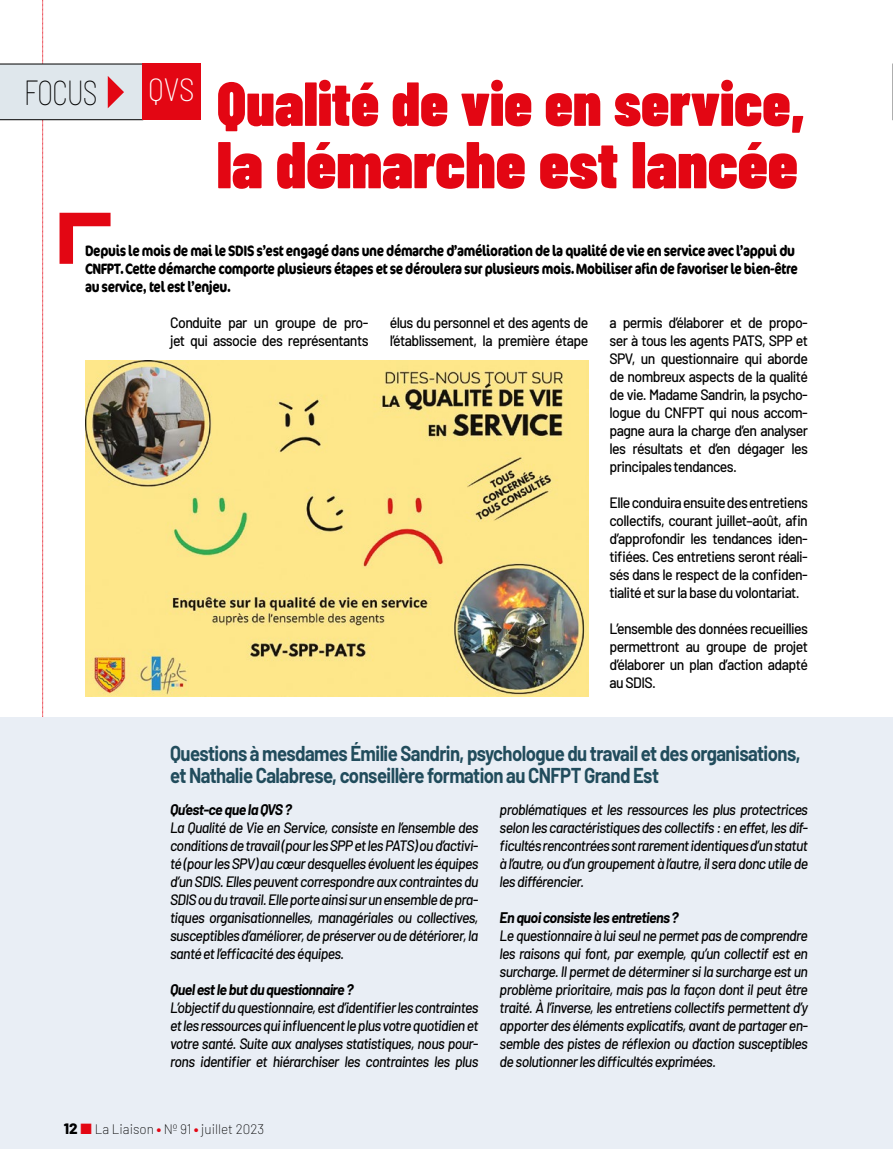
<style>
.page{position:relative;width:893px;height:1149px;background:#fff}
.page>*{position:absolute;margin:0;border:0;box-sizing:border-box;transform-origin:0 0}
.t1{font:900 66px "Barlow Condensed";color:#e30613}
.t2{font:900 61.95px "Barlow Condensed";color:#e30613}
.t3{font:100 semi-condensed 35.55px "Barlow";letter-spacing:-.04em;color:#000;scale:.85 1}
.t4{font:200 semi-condensed 31.5px "Barlow";color:#fff}
.t5{font:700 21px/22.5px "Barlow";letter-spacing:-.03em;color:#214c5c;scale:.88 1}
.t6{font:italic 500 15px/18px "Barlow";letter-spacing:-.04em;color:#000;text-align:justify;scale:.94 1}
.t7{font:500 15px/18px "Barlow";letter-spacing:-.04em;color:#000;text-align:justify;scale:.94 1}
.t8{font:700 15px/18px "Cocon OT";letter-spacing:-.03em;color:#000;scale:.8 1}
.t9{font:italic 700 15px "Barlow";letter-spacing:-.04em;color:#000;scale:.95 1}
.t10{font:200 13.5px "Barlow";color:#000}
.s1{font-weight:800;font-size:15px}
.s2{color:#e30613}
.s3{font-family:"Barlow Condensed";font-weight:900;color:#e30613}
</style>
<div class="page">
<div style="left:0;top:716px;width:893px;height:432px;background:#e9eef5"></div>
<svg style="left:0;top:0;width:143px;height:1149px"></svg>
<svg style="left:892px;top:64px;width:1px;height:56px"></svg>
<div style="left:142px;top:64px;width:59px;height:56px;background:#e30613"></div>
<img style="left:85px;top:360px;width:503px;height:336px">
<h3 class="t3" style="left:24px;top:66px;width:88px">FOCUS</h3>
<h3 class="t4" style="left:148px;top:67px;width:48px">QVS</h3>
<h2 class="t2" style="left:217px;top:60px;width:590px">Qualité de vie en service,</h2>
<h1 class="t1" style="left:217px;top:118px;width:582px">la démarche est lancée</h1>
<p class="t8" style="left:85px;top:242px;width:892px">Depuis le mois de mai le SDIS s’est engagé dans une démarche d’amélioration de la qualité de vie en service avec l’appui du<br>CNFPT. Cette démarche comporte plusieurs étapes et se déroulera sur plusieurs mois. Mobiliser afin de favoriser le bien-être au service, tel est l’enjeu.</p>
<p class="t7" style="left:170px;top:312px;width:213px">Conduite par un groupe de pro&shy;jet qui associe des représentants</p>
<p class="t7" style="left:390px;top:312px;width:213px">élus du personnel et des agents de l’établissement, la première étape</p>
<p class="t7" style="left:609px;top:312px;width:213px">a permis d’élaborer et de propo&shy;ser à tous les agents PATS, SPP et SPV, un questionnaire qui aborde de nombreux aspects de la qualité de vie. Madame Sandrin, la psycho&shy;logue du CNFPT qui nous accom&shy;pagne aura la charge d’en analyser les résultats et d’en dégager les principales tendances.</p>
<p class="t7" style="left:609px;top:492px;width:213px">Elle conduira ensuite des entretiens collectifs, courant juillet–août, afin d’approfondir les tendances iden&shy;tifiées. Ces entretiens seront réali&shy;sés dans le respect de la confiden&shy;tialité et sur la base du volontariat.</p>
<p class="t7" style="left:609px;top:618px;width:213px">L’ensemble des données recueillies permettront au groupe de projet d’élaborer un plan d’action adapté au SDIS.</p>
<h3 class="t5" style="left:170px;top:740px;width:718px">Questions à mesdames Émilie Sandrin, psychologue du travail et des organisations, et Nathalie Calabrese, conseillère formation au CNFPT Grand Est</h3>
<p class="t9" style="left:170px;top:797px;width:130px">Qu’est-ce que la QVS ?</p>
<p class="t6" style="left:170px;top:816px;width:329px">La Qualité de Vie en Service, consiste en l’ensemble des conditions de travail (pour les SPP et les PATS) ou d’activi&shy;té (pour les SPV) au cœur desquelles évoluent les équipes d’un SDIS. Elles peuvent correspondre aux contraintes du SDIS ou du travail. Elle porte ainsi sur un ensemble de pra&shy;tiques organisationnelles, managériales ou collectives, susceptibles d’améliorer, de préserver ou de détériorer, la santé et l’efficacité des équipes.</p>
<p class="t9" style="left:170px;top:977px;width:195px">Quel est le but du questionnaire ?</p>
<p class="t6" style="left:170px;top:996px;width:329px">L’objectif du questionnaire, est d’identifier les contraintes et les ressources qui influencent le plus votre quotidien et votre santé. Suite aux analyses statistiques, nous pour&shy;rons identifier et hiérarchiser les contraintes les plus</p>
<p class="t6" style="left:500px;top:798px;width:329px">problématiques et les ressources les plus protectrices selon les caractéristiques des collectifs : en effet, les dif&shy;ficultés rencontrées sont rarement identiques d’un statut à l’autre, ou d’un groupement à l’autre, il sera donc utile de les différencier.</p>
<p class="t9" style="left:500px;top:905px;width:190px">En quoi consiste les entretiens ?</p>
<p class="t6" style="left:500px;top:924px;width:329px">Le questionnaire à lui seul ne permet pas de comprendre les raisons qui font, par exemple, qu’un collectif est en surcharge. Il permet de déterminer si la surcharge est un problème prioritaire, mais pas la façon dont il peut être traité. À l’inverse, les entretiens collectifs permettent d’y apporter des éléments explicatifs, avant de partager en&shy;semble des pistes de réflexion ou d’action susceptibles de solutionner les difficultés exprimées.</p>
<p class="t10" style="left:64px;top:1119px;width:202px"><span class="s1">12</span> <span class="s2">■</span> La Liaison <span class="s3">•</span> Nº 91 <span class="s3">•</span> juillet 2023</p>
</div>
